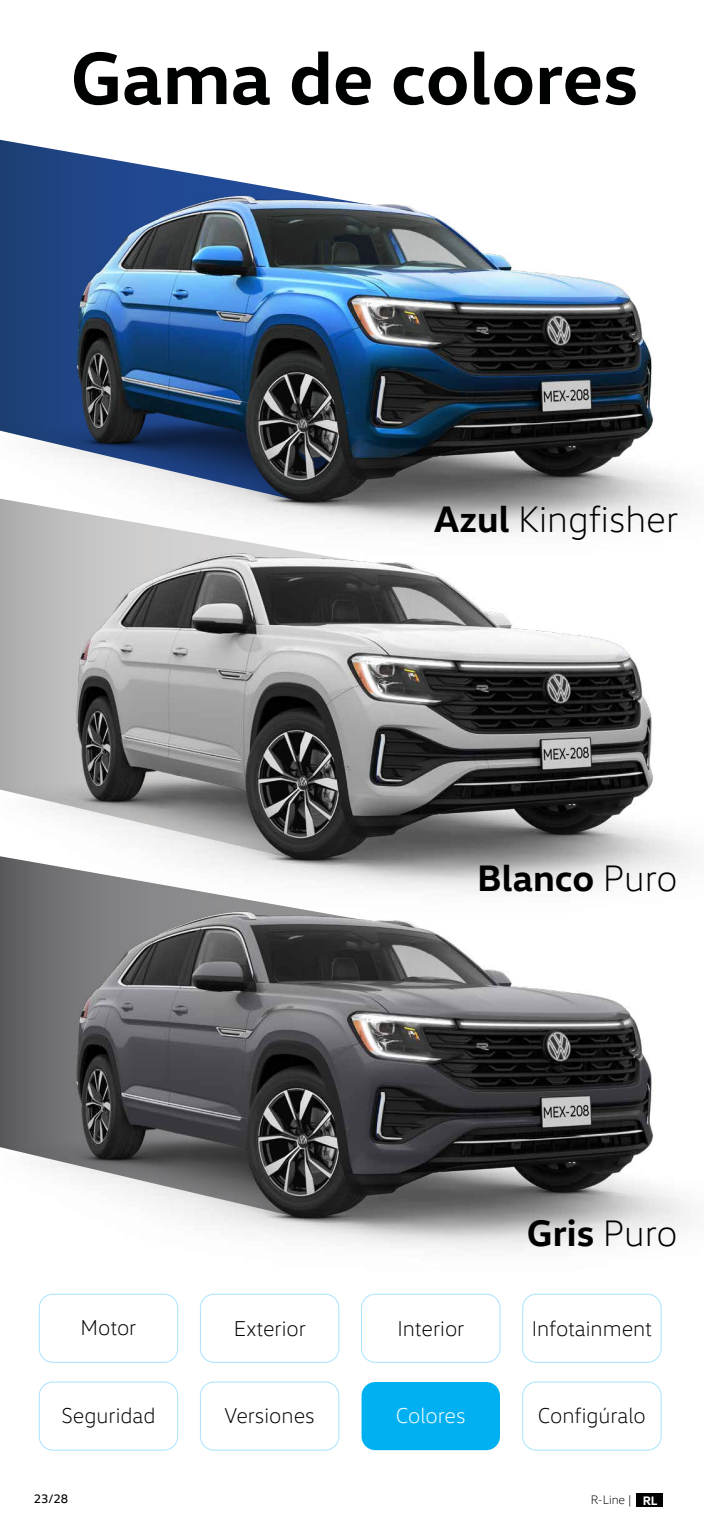
<style>
.page{position:relative;width:704px;height:1523px;background:#fff}
.page>*{position:absolute;margin:0;border:0;box-sizing:border-box;transform-origin:0 0}
.t1{font:700 75px "VW Head";color:#000101}
.t2{font:700 37.5px "VW Head";color:#000101}
.t3{font:300 37.5px "VW Head";color:#000101}
.t4{font:300 21.88px "VW Head";color:#000}
.t5{font:300 21.88px "VW Head";color:#fff}
.t6{font:300 12.5px "VW Head";color:#000101}
.t7{font:12.5px "VW Head";color:#000101}
.s1{font-weight:700}
.s2{font-weight:300}
.s3{font-weight:700;color:#fff}
</style>
<div class="page">
<div style="left:636px;top:1493px;width:26px;height:13px;background:#000"></div>
<img style="left:0;top:139px;width:654px;height:289px">
<img style="left:0;top:428px;width:689px;height:358px">
<img style="left:0;top:786px;width:689px;height:549px">
<div style="left:361px;top:1382px;width:138px;height:68px;background:#00b0f0;border-radius:14px"></div>
<div style="left:39px;top:1293px;width:139px;height:69px;border:1px solid #a9e3ff;border-radius:14px"></div>
<div style="left:39px;top:1381px;width:139px;height:69px;border:1px solid #a9e3ff;border-radius:14px"></div>
<div style="left:361px;top:1293px;width:139px;height:69px;border:1px solid #a9e3ff;border-radius:14px"></div>
<div style="left:522px;top:1293px;width:139px;height:69px;border:1px solid #a9e3ff;border-radius:14px"></div>
<div style="left:200px;top:1293px;width:139px;height:69px;border:1px solid #a9e3ff;border-radius:14px"></div>
<div style="left:522px;top:1381px;width:139px;height:69px;border:1px solid #a9e3ff;border-radius:14px"></div>
<div style="left:200px;top:1381px;width:139px;height:69px;border:1px solid #a9e3ff;border-radius:14px"></div>
<h1 class="t1" style="left:70px;top:29px;width:568px">Gama de colores</h1>
<h2 class="t3" style="left:434px;top:496px;width:245px"><span class="s1">Azul</span> Kingfisher</h2>
<h2 class="t2" style="left:477px;top:853px;width:201px">Blanco <span class="s2">Puro</span></h2>
<p class="t4" style="left:81px;top:1315px;width:57px">Motor</p>
<p class="t4" style="left:61px;top:1403px;width:95px">Seguridad</p>
<h2 class="t2" style="left:526px;top:1208px;width:152px">Gris <span class="s2">Puro</span></h2>
<p class="t4" style="left:234px;top:1315px;width:74px">Exterior</p>
<p class="t4" style="left:397px;top:1315px;width:68px">Interior</p>
<p class="t4" style="left:531px;top:1315px;width:122px">Infotainment</p>
<p class="t4" style="left:224px;top:1403px;width:92px">Versiones</p>
<p class="t4" style="left:537px;top:1403px;width:109px">Configúralo</p>
<p class="t5" style="left:395px;top:1403px;width:71px">Colores</p>
<p class="t7" style="left:34px;top:1491px;width:36px">23/28</p>
<p class="t6" style="left:590px;top:1492px;width:68px">R-Line | <span class="s3">RL</span></p>
</div>
